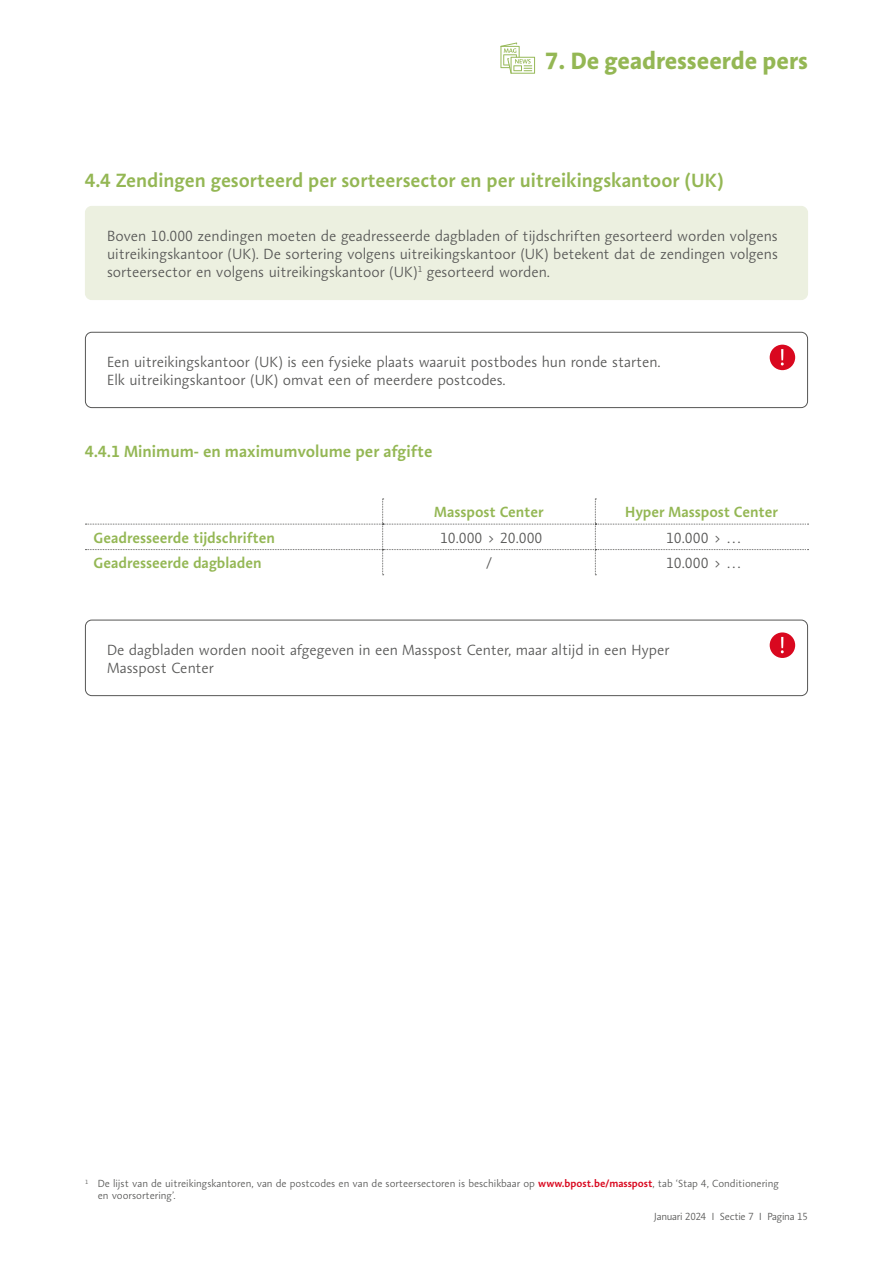
<style>
.page{position:relative;width:893px;height:1263px;background:#fff}
.page>*{position:absolute;margin:0;border:0;box-sizing:border-box;transform-origin:0 0}
.t1{font:700 24px "Aroma No 2 LT Pro";color:#94b754}
.t2{font:600 19.5px "Aroma No 2 LT Pro";color:#94b754}
.t3{font:600 16.5px "Aroma No 2 LT Pro";color:#94b754}
.t4{font:300 15px/18px "Aroma No 2 LT Pro";color:#575756}
.t5{font:600 15px "Aroma No 2 LT Pro";color:#94b754}
.t6{font:300 10.5px/12px "Aroma No 2 LT Pro";color:#575756}
.t7{font:300 10.5px "Aroma No 2 LT Pro";letter-spacing:-.025em;color:#575756}
.s1{font-weight:600;color:#d9081f}
</style>
<div class="page">
<svg style="left:500px;top:43px;width:35px;height:31px"></svg>
<div style="left:85px;top:206px;width:722px;height:94px;background:#ecf0e0;border-radius:6px"></div>
<div style="left:85px;top:206px;width:723px;height:94px;border:1px solid #ecf0e0;border-radius:6px"></div>
<div style="left:85px;top:332px;width:723px;height:76px;border:1px solid #575756;border-radius:6px"></div>
<div style="left:770px;top:345px;width:25px;height:25px;background:#d9081f;border-radius:50%"></div>
<svg style="left:781px;top:349px;width:3px;height:16px"></svg>
<svg style="left:85px;top:499px;width:723px;height:76px"></svg>
<div style="left:85px;top:620px;width:723px;height:76px;border:1px solid #575756;border-radius:6px"></div>
<div style="left:770px;top:632px;width:25px;height:26px;background:#d9081f;border-radius:50%"></div>
<svg style="left:781px;top:637px;width:3px;height:16px"></svg>
<h1 class="t1" style="left:545px;top:45px;width:264px">7. De geadresseerde pers</h1>
<h2 class="t2" style="left:85px;top:167px;width:640px">4.4 Zendingen gesorteerd per sorteersector en per uitreikingskantoor (UK)</h2>
<p class="t4" style="left:107px;top:227px;width:672px;text-align:justify">Boven 10.000 zendingen moeten de geadresseerde dagbladen of tijdschriften gesorteerd worden volgens uitreikingskantoor (UK). De sortering volgens uitreikingskantoor (UK) betekent dat de zendingen volgens sorteersector en volgens uitreikingskantoor (UK)<sup>1</sup> gesorteerd worden.</p>
<p class="t4" style="left:107px;top:352px;width:555px">Een uitreikingskantoor (UK) is een fysieke plaats waaruit postbodes hun ronde starten.<br>Elk uitreikingskantoor (UK) omvat een of meerdere postcodes.</p>
<p class="t3" style="left:85px;top:440px;width:349px">4.4.1 Minimum- en maximumvolume per afgifte</p>
<p class="t5" style="left:434px;top:502px;width:111px">Masspost Center</p>
<p class="t5" style="left:625px;top:502px;width:154px">Hyper Masspost Center</p>
<p class="t5" style="left:94px;top:527px;width:183px">Geadresseerde tijdschriften</p>
<p class="t4" style="left:440px;top:528px;width:104px">10.000 &gt; 20.000</p>
<p class="t4" style="left:666px;top:528px;width:77px">10.000 &gt; …</p>
<p class="t5" style="left:94px;top:553px;width:170px">Geadresseerde dagbladen</p>
<p class="t4" style="left:486px;top:554px;width:7px">/</p>
<p class="t4" style="left:666px;top:554px;width:77px">10.000 &gt; …</p>
<p class="t4" style="left:107px;top:640px;width:564px">De dagbladen worden nooit afgegeven in een Masspost Center, maar altijd in een Hyper<br>Masspost Center</p>
<p class="t6" style="left:98px;top:1177px;width:683px;text-indent:-13px"><sup>1</sup> De lijst van de uitreikingskantoren, van de postcodes en van de sorteersectoren is beschikbaar op <span class="s1">www.bpost.be/masspost</span>, tab ‘Stap 4, Conditionering en voorsortering’.</p>
<p class="t7" style="left:654px;top:1210px;width:155px">Januari 2024 I Sectie 7 I Pagina 15</p>
</div>
